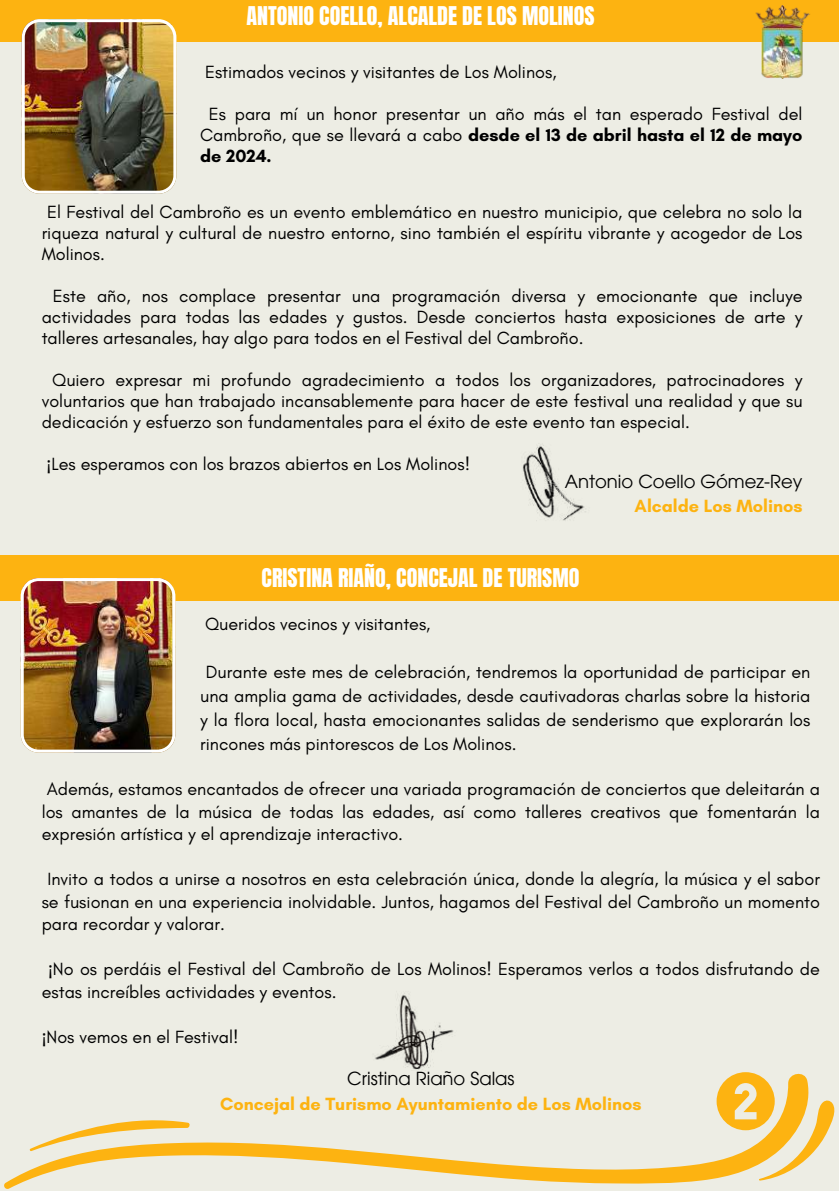
<style>
.page{position:relative;width:839px;height:1191px;background:#fff}
.page>*{position:absolute;margin:0;border:0;box-sizing:border-box;transform-origin:0 0}
.t1{font:22px "Anton";color:#fff}
.t2{font:18px/21px "Glacial Indifference";color:#000;text-align:justify}
.t3{font:700 18px "Glacial Indifference";color:#fdb311}
.t4{font:18px "ITC Avant Garde Pro";color:#000}
.s1{font-weight:700}
.s2{font-family:"Noto Sans"}
</style>
<div class="page">
<div style="left:0;top:0;width:838px;height:1191px;background:#edede4"></div>
<svg style="left:4px;top:1142px;width:712px;height:47px"></svg>
<svg style="left:29px;top:1120px;width:162px;height:32px"></svg>
<img style="left:375px;top:993px;width:79px;height:77px">
<svg style="left:716px;top:1072px;width:119px;height:109px"></svg>
<div style="left:0;top:556px;width:838px;height:45px;background:#fdb311"></div>
<div style="left:0;top:0;width:838px;height:42px;background:#fdb311"></div>
<img style="left:22px;top:19px;width:154px;height:174px">
<img style="left:21px;top:578px;width:154px;height:174px">
<img style="left:523px;top:445px;width:63px;height:76px">
<img style="left:755px;top:5px;width:55px;height:74px">
<p class="t1" style="left:246px;top:0;width:349px">ANTONIO COELLO, ALCALDE DE LOS MOLINOS</p>
<p class="t2" style="left:205px;top:62px;width:353px">Estimados vecinos y visitantes de Los Molinos,</p>
<p class="t2" style="left:200px;top:104px;width:603px;text-indent:9px">Es para mí un honor presentar un año más el tan esperado Festival del Cambroño, que se llevará a cabo <span class="s1">desde el 13 de abril hasta el 12 de mayo de 2024.</span></p>
<p class="t2" style="left:42px;top:201px;width:762px;text-indent:5px">El Festival del Cambroño es un evento emblemático en nuestro municipio, que celebra no solo la riqueza natural y cultural de nuestro entorno, sino también el espíritu vibrante y acogedor de Los Molinos.</p>
<p class="t2" style="left:42px;top:285px;width:762px;text-indent:11px">Este año, nos complace presentar una programación diversa y emocionante que incluye actividades para todas las edades y gustos. Desde conciertos hasta exposiciones de arte y talleres artesanales, hay algo para todos en el Festival del Cambroño.</p>
<p class="t2" style="left:42px;top:369px;width:762px;text-indent:10px">Quiero expresar mi profundo agradecimiento a todos los organizadores, patrocinadores y voluntarios que han trabajado incansablemente para hacer de este festival una realidad y que su dedicación y esfuerzo son fundamentales para el éxito de este evento tan especial.</p>
<p class="t2" style="left:47px;top:453px;width:425px"><span class="s2">¡</span>Les esperamos con los brazos abiertos en Los Molinos!</p>
<p class="t4" style="left:564px;top:475px;width:239px">Antonio Coello Gómez-Rey</p>
<p class="t3" style="left:634px;top:495px;width:169px">Alcalde Los Molinos</p>
<p class="t1" style="left:261px;top:562px;width:319px">CRISTINA RIAÑO, CONCEJAL DE TURISMO</p>
<p class="t2" style="left:205px;top:613px;width:227px">Queridos vecinos y visitantes,</p>
<p class="t2" style="left:200px;top:660px;width:611px;line-height:24px;text-indent:6px">Durante este mes de celebración, tendremos la oportunidad de participar en una amplia gama de actividades, desde cautivadoras charlas sobre la historia y la flora local, hasta emocionantes salidas de senderismo que explorarán los rincones más pintorescos de Los Molinos.</p>
<p class="t2" style="left:42px;top:778px;width:779px;line-height:22.4px">Además, estamos encantados de ofrecer una variada programación de conciertos que deleitarán a los amantes de la música de todas las edades, así como talleres creativos que fomentarán la expresión artística y el aprendizaje interactivo.</p>
<p class="t2" style="left:42px;top:868px;width:779px;line-height:22.4px;text-indent:6px">Invito a todos a unirse a nosotros en esta celebración única, donde la alegría, la música y el sabor se fusionan en una experiencia inolvidable. Juntos, hagamos del Festival del Cambroño un momento para recordar y valorar.</p>
<p class="t2" style="left:42px;top:958px;width:779px;line-height:22.4px;text-indent:6px"><span class="s2">¡</span>No os perdáis el Festival del Cambroño de Los Molinos! Esperamos verlos a todos disfrutando de estas increíbles actividades y eventos.</p>
<p class="t2" style="left:42px;top:1026px;width:198px"><span class="s2">¡</span>Nos vemos en el Festival!</p>
<p class="t4" style="left:347px;top:1071px;width:169px">Cristina Riaño Salas</p>
<p class="t3" style="left:220px;top:1093px;width:423px">Concejal de Turismo Ayuntamiento de Los Molinos</p>
</div>
